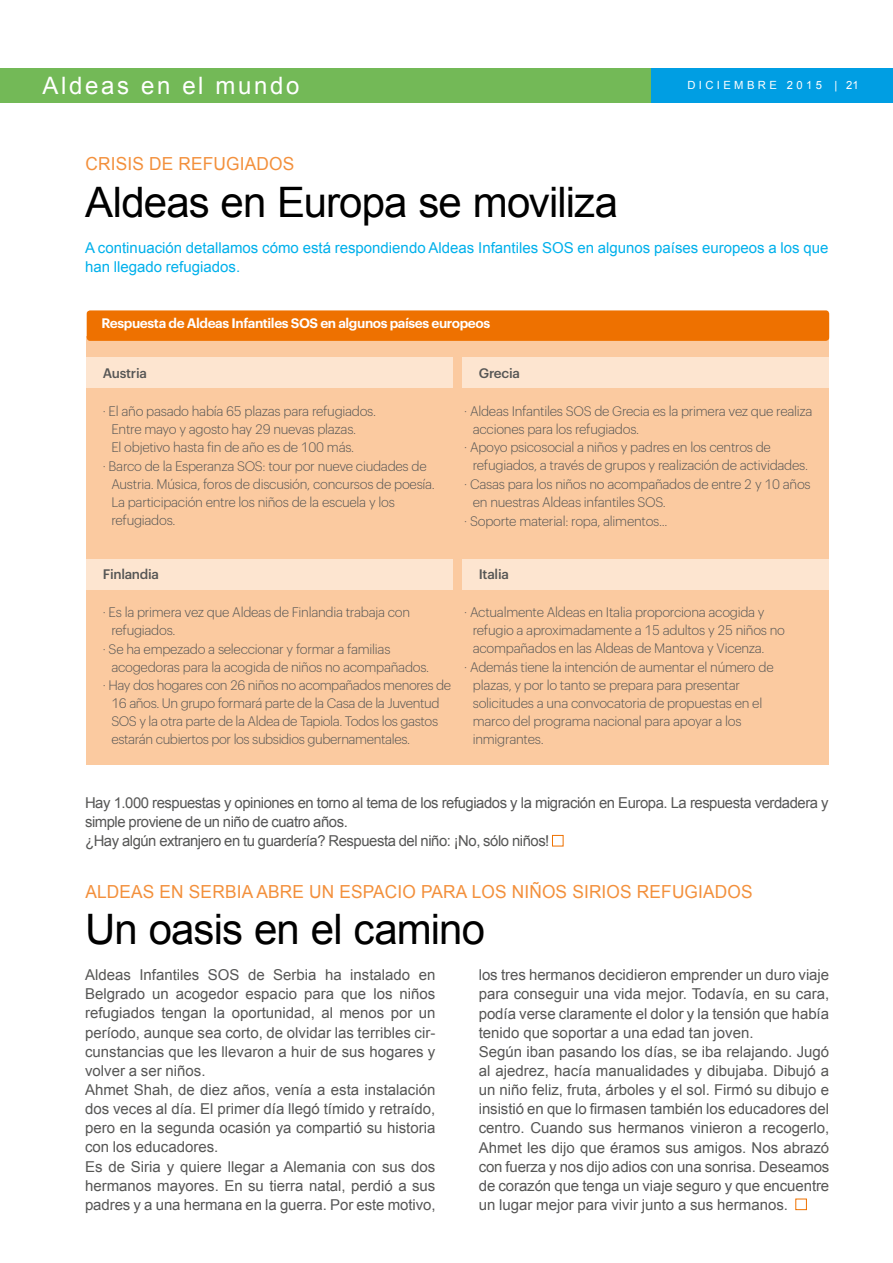
<style>
.page{position:relative;width:893px;height:1263px;background:#fff}
.page>*{position:absolute;margin:0;border:0;box-sizing:border-box;transform-origin:0 0}
.t1{font:42px "Arial";letter-spacing:-.02em;color:#000}
.t2{font:24px "Arial";letter-spacing:.11em;color:#fff}
.t3{font:18px "Arial";letter-spacing:.01em;color:#f3903c;scale:.96 1}
.t4{font:15px/19.2px "Arial";color:#565655}
.t5{font:15px/19.2px "Arial";letter-spacing:-.03em;color:#565655}
.t6{font:15px/19.2px "Arial";color:#00b0eb}
.t7{font:300 13.5px "Graphik";letter-spacing:-.02em;color:#565655}
.t8{font:600 13.5px "Graphik";letter-spacing:-.03em;color:#fff}
.t9{font:500 13.5px "Graphik";letter-spacing:-.02em;color:#565655}
.t10{font:11.25px "Arial";letter-spacing:.3em;color:#fff}
</style>
<div class="page">
<div style="left:796px;top:1199px;width:11px;height:11px;border:1px solid #ee7100"></div>
<div style="left:552px;top:835px;width:11px;height:11px;border:1px solid #ee7100"></div>
<div style="left:0;top:68px;width:893px;height:34px;background:#009ee3"></div>
<div style="left:0;top:68px;width:651px;height:34px;background:#73b957"></div>
<div style="left:87px;top:336px;width:742px;height:429px;background:#fbcaa0"></div>
<div style="left:87px;top:310px;width:742px;height:31px;background:#ee7100;border-radius:3px"></div>
<div style="left:87px;top:358px;width:366px;height:30px;background:#fde5d0"></div>
<div style="left:87px;top:559px;width:366px;height:31px;background:#fde5d0"></div>
<div style="left:463px;top:358px;width:366px;height:30px;background:#fde5d0"></div>
<div style="left:463px;top:559px;width:366px;height:31px;background:#fde5d0"></div>
<p class="t2" style="left:43px;top:72px;width:258px">Aldeas en el mundo</p>
<p class="t10" style="left:687px;top:79px;width:11px">diciemb</p>
<p class="t10" style="left:758px;top:79px;width:102px">re 2015 | 21</p>
<p class="t3" style="left:85px;top:154px;width:36px">crisis</p>
<p class="t3" style="left:149px;top:154px;width:107px">de refugiados</p>
<p class="t1" style="left:85px;top:178px;width:534px">Aldeas en Europa se moviliza</p>
<p class="t6" style="left:85px;top:238px;width:745px">A continuación detallamos cómo está respondiendo Aldeas Infantiles SOS en algunos países europeos a los que han llegado refugiados.</p>
<p class="t8" style="left:102px;top:313px;width:390px">Respuesta de Aldeas Infantiles SOS en algunos países europeos</p>
<p class="t9" style="left:103px;top:363px;width:45px">Austria</p>
<p class="t9" style="left:479px;top:363px;width:43px">Grecia</p>
<p class="t7" style="left:103px;top:401px;width:275px">· El año pasado había 65 plazas para refugiados.</p>
<p class="t7" style="left:111px;top:419px;width:246px">Entre mayo y agosto hay 29 nuevas plazas.</p>
<p class="t7" style="left:111px;top:437px;width:244px">El objetivo hasta fin de año es de 100 más.</p>
<p class="t7" style="left:103px;top:456px;width:325px">· Barco de la Esperanza SOS: tour por nueve ciudades de</p>
<p class="t7" style="left:111px;top:474px;width:325px">Austria. Música, foros de discusión, concursos de poesía.</p>
<p class="t7" style="left:111px;top:492px;width:285px">La participación entre los niños de la escuela y los</p>
<p class="t7" style="left:111px;top:510px;width:66px">refugiados.</p>
<p class="t7" style="left:464px;top:401px;width:350px">· Aldeas Infantiles SOS de Grecia es la primera vez que realiza</p>
<p class="t7" style="left:473px;top:419px;width:168px">acciones para los refugiados.</p>
<p class="t7" style="left:464px;top:437px;width:308px">· Apoyo psicosocial a niños y padres en los centros de</p>
<p class="t7" style="left:473px;top:455px;width:337px">refugiados, a través de grupos y realización de actividades.</p>
<p class="t7" style="left:464px;top:474px;width:348px">· Casas para los niños no acompañados de entre 2 y 10 años</p>
<p class="t7" style="left:473px;top:492px;width:194px">en nuestras Aldeas infantiles SOS.</p>
<p class="t7" style="left:464px;top:511px;width:205px">· Soporte material: ropa, alimentos...</p>
<p class="t9" style="left:103px;top:564px;width:58px">Finlandia</p>
<p class="t7" style="left:103px;top:602px;width:309px">· Es la primera vez que Aldeas de Finlandia trabaja con</p>
<p class="t7" style="left:111px;top:620px;width:66px">refugiados.</p>
<p class="t7" style="left:103px;top:639px;width:289px">· Se ha empezado a seleccionar y formar a familias</p>
<p class="t7" style="left:111px;top:657px;width:319px">acogedoras para la acogida de niños no acompañados.</p>
<p class="t7" style="left:103px;top:676px;width:350px">· Hay dos hogares con 26 niños no acompañados menores de</p>
<p class="t7" style="left:111px;top:694px;width:330px">16 años. Un grupo formará parte de la Casa de la Juventud</p>
<p class="t7" style="left:111px;top:712px;width:328px">SOS y la otra parte de la Aldea de Tapiola. Todos los gastos</p>
<p class="t7" style="left:111px;top:730px;width:300px">estarán cubiertos por los subsidios gubernamentales.</p>
<p class="t9" style="left:479px;top:564px;width:32px">Italia</p>
<p class="t7" style="left:464px;top:602px;width:302px">· Actualmente Aldeas en Italia proporciona acogida y</p>
<p class="t7" style="left:473px;top:620px;width:314px">refugio a aproximadamente a 15 adultos y 25 niños no</p>
<p class="t7" style="left:473px;top:638px;width:293px">acompañados en las Aldeas de Mantova y Vicenza.</p>
<p class="t7" style="left:464px;top:657px;width:311px">· Además tiene la intención de aumentar el número de</p>
<p class="t7" style="left:473px;top:675px;width:269px">plazas, y por lo tanto se prepara para presentar</p>
<p class="t7" style="left:473px;top:693px;width:291px">solicitudes a una convocatoria de propuestas en el</p>
<p class="t7" style="left:473px;top:711px;width:270px">marco del programa nacional para apoyar a los</p>
<p class="t7" style="left:473px;top:729px;width:72px">inmigrantes.</p>
<p class="t5" style="left:85px;top:793px;width:745px">Hay 1.000 respuestas y opiniones en torno al tema de los refugiados y la migración en Europa. La respuesta verdadera y simple proviene de un niño de cuatro años.<br>¿Hay algún extranjero en tu guardería? Respuesta del niño: ¡No, sólo niños!</p>
<p class="t3" style="left:85px;top:881px;width:25px">Aldeas</p>
<p class="t3" style="left:160px;top:881px;width:200px">en Serbia abre un espacio</p>
<p class="t3" style="left:421px;top:881px;width:65px">paralos</p>
<p class="t3" style="left:512px;top:881px;width:105px">niños sirios</p>
<p class="t3" style="left:637px;top:881px;width:76px">refugiados</p>
<p class="t1" style="left:85px;top:905px;width:402px">Un oasis en el camino</p>
<p class="t4" style="left:85px;top:965px;width:352px">Aldeas Infantiles SOS de Serbia ha instalado en Belgrado un acogedor espacio para que los niños refugiados tengan la oportunidad, al menos por un período, aunque sea corto, de olvidar las terribles cir&shy;cunstancias que les llevaron a huir de sus hogares y volver a ser niños.<br>Ahmet Shah, de diez años, venía a esta instalación dos veces al día. El primer día llegó tímido y retraído, pero en la segunda ocasión ya compartió su historia con los educadores.<br>Es de Siria y quiere llegar a Alemania con sus dos hermanos mayores. En su tierra natal, perdió a sus padres y a una hermana en la guerra. Por este motivo,</p>
<p class="t4" style="left:479px;top:965px;width:352px">los tres hermanos decidieron emprender un duro viaje para conseguir una vida mejor. Todavía, en su cara, podía verse claramente el dolor y la tensión que había tenido que soportar a una edad tan joven.<br>Según iban pasando los días, se iba relajando. Jugó al ajedrez, hacía manualidades y dibujaba. Dibujó a un niño feliz, fruta, árboles y el sol. Firmó su dibujo e insistió en que lo firmasen también los educadores del centro. Cuando sus hermanos vinieron a recogerlo, Ahmet les dijo que éramos sus amigos. Nos abrazó con fuerza y nos dijo adios con una sonrisa. Deseamos de corazón que tenga un viaje seguro y que encuentre un lugar mejor para vivir junto a sus hermanos.</p>
</div>
